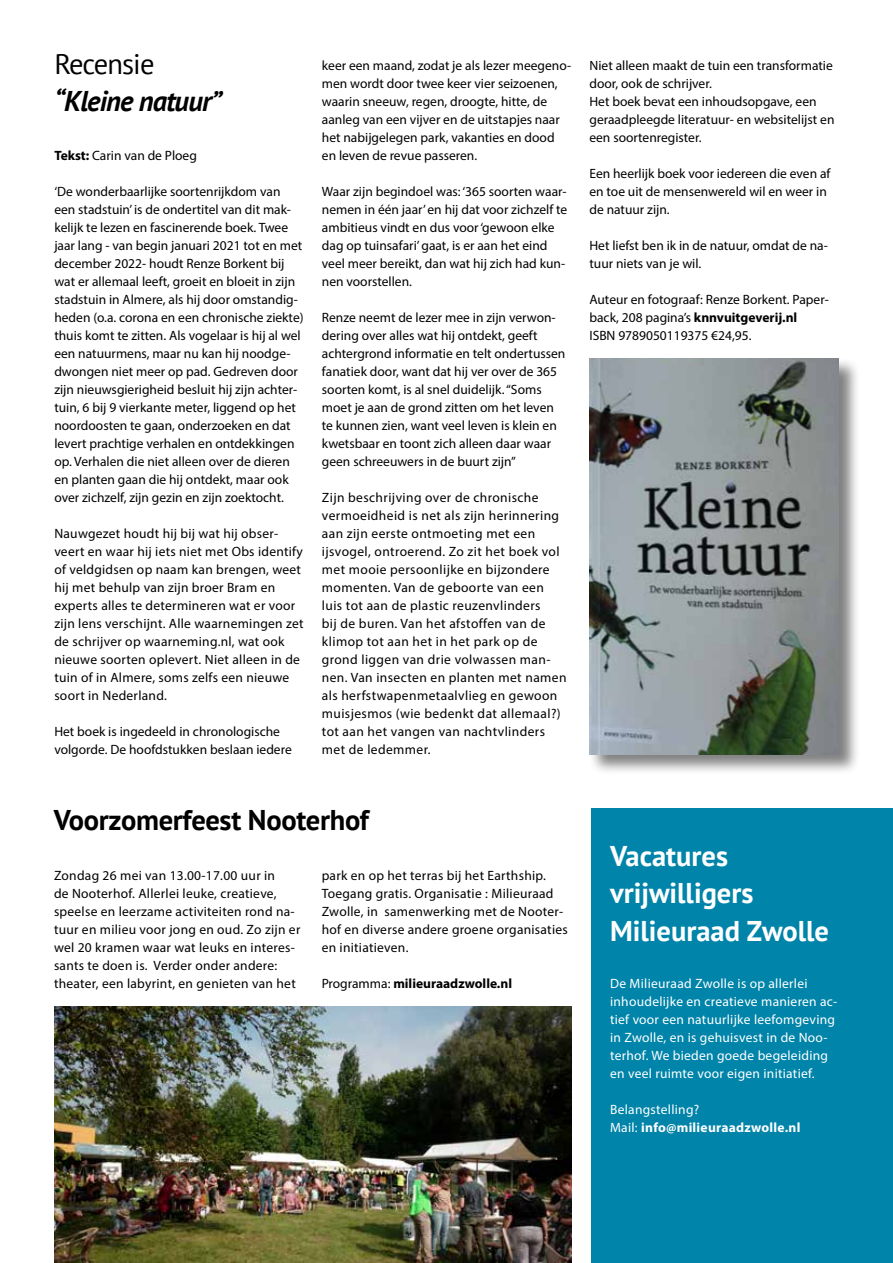
<style>
.page{position:relative;width:893px;height:1263px;background:#fff}
.page>*{position:absolute;margin:0;border:0;box-sizing:border-box;transform-origin:0 0}
.t1{font:700 28.5px/37.5px "PT Sans";color:#fff}
.t2{font:700 28.5px "PT Sans";letter-spacing:-.01em;color:#000}
.t3{font:italic 700 28.5px "PT Sans";letter-spacing:-.03em;color:#000}
.t4{font:28.5px "PT Sans";letter-spacing:-.03em;color:#000}
.t5{font:13.5px/18px "Myriad Pro";color:#000}
.t6{font:13.5px/18px "Myriad Pro";letter-spacing:.02em;color:#000}
.t7{font:13.5px/18px "Myriad Pro";letter-spacing:.03em;color:#000}
.t8{font:13.5px/18px "Myriad Pro";letter-spacing:.02em;color:#fff}
.t9{font:700 13.5px/18px "Myriad Pro";letter-spacing:.02em;color:#fff}
.t10{font:700 13.5px "Myriad Pro";color:#000}
.s1{font-weight:700}
.s2{font-weight:400}
</style>
<div class="page">
<div style="left:588px;top:357px;width:272px;height:418px;background:#000;opacity:.5"></div>
<img style="left:589px;top:358px;width:250px;height:396px">
<div style="left:591px;top:808px;width:302px;height:455px;background:#0084a9"></div>
<img style="left:54px;top:1006px;width:517px;height:257px">
<h1 class="t4" style="left:54px;top:45px;width:102px">Recensie</h1>
<h1 class="t3" style="left:54px;top:82px;width:169px">“Kleine natuur”</h1>
<p class="t5" style="left:54px;top:146px;width:144px"><span class="s1">Tekst:</span> Carin van de Ploeg</p>
<p class="t5" style="left:54px;top:182px;width:251px">‘De wonderbaarlijke soortenrijkdom van een stadstuin’ is de ondertitel van dit mak&shy;kelijk te lezen en fascinerende boek. Twee jaar lang - van begin januari 2021 tot en met december 2022- houdt Renze Borkent bij wat er allemaal leeft, groeit en bloeit in zijn stadstuin in Almere, als hij door omstandig&shy;heden (o.a. corona en een chronische ziekte) thuis komt te zitten. Als vogelaar is hij al wel een natuurmens, maar nu kan hij noodge&shy;dwongen niet meer op pad. Gedreven door zijn nieuwsgierigheid besluit hij zijn achter&shy;tuin, 6 bij 9 vierkante meter, liggend op het noordoosten te gaan, onderzoeken en dat levert prachtige verhalen en ontdekkingen op. Verhalen die niet alleen over de dieren en planten gaan die hij ontdekt, maar ook over zichzelf, zijn gezin en zijn zoektocht.</p>
<p class="t6" style="left:54px;top:524px;width:251px">Nauwgezet houdt hij bij wat hij obser&shy;veert en waar hij iets niet met Obs identify of veldgidsen op naam kan brengen, weet hij met behulp van zijn broer Bram en experts alles te determineren wat er voor zijn lens verschijnt. Alle waarnemingen zet de schrijver op waarneming.nl, wat ook nieuwe soorten oplevert. Niet alleen in de tuin of in Almere, soms zelfs een nieuwe soort in Nederland.</p>
<p class="t5" style="left:54px;top:722px;width:239px">Het boek is ingedeeld in chronologische volgorde. De hoofdstukken beslaan iedere</p>
<p class="t5" style="left:322px;top:56px;width:251px">keer een maand, zodat je als lezer meegeno&shy;men wordt door twee keer vier seizoenen, waarin sneeuw, regen, droogte, hitte, de aanleg van een vijver en de uitstapjes naar het nabijgelegen park, vakanties en dood en leven de revue passeren.</p>
<p class="t5" style="left:322px;top:182px;width:247px">Waar zijn begindoel was: ‘365 soorten waar&shy;nemen in één jaar’ en hij dat voor zichzelf te ambitieus vindt en dus voor ‘gewoon elke dag op tuinsafari’ gaat, is er aan het eind veel meer bereikt, dan wat hij zich had kun&shy;nen voorstellen.</p>
<p class="t5" style="left:322px;top:308px;width:245px">Renze neemt de lezer mee in zijn verwon&shy;dering over alles wat hij ontdekt, geeft achtergrond informatie en telt ondertussen fanatiek door, want dat hij ver over de 365 soorten komt, is al snel duidelijk. “Soms moet je aan de grond zitten om het leven te kunnen zien, want veel leven is klein en kwetsbaar en toont zich alleen daar waar geen schreeuwers in de buurt zijn”</p>
<p class="t7" style="left:322px;top:488px;width:246px">Zijn beschrijving over de chronische vermoeidheid is net als zijn herinnering aan zijn eerste ontmoeting met een ijsvogel, ontroerend. Zo zit het boek vol met mooie persoonlijke en bijzondere momenten. Van de geboorte van een luis tot aan de plastic reuzenvlinders<br>bij de buren. Van het afstoffen van de klimop tot aan het in het park op de grond liggen van drie volwassen man&shy;nen. Van insecten en planten met namen als herfstwapenmetaalvlieg en gewoon muisjesmos (wie bedenkt dat allemaal?) tot aan het vangen van nachtvlinders met de ledemmer.</p>
<p class="t5" style="left:589px;top:56px;width:247px">Niet alleen maakt de tuin een transformatie door, ook de schrijver.<br>Het boek bevat een inhoudsopgave, een geraadpleegde literatuur- en websitelijst en een soortenregister.</p>
<p class="t5" style="left:589px;top:164px;width:243px">Een heerlijk boek voor iedereen die even af en toe uit de mensenwereld wil en weer in de natuur zijn.</p>
<p class="t5" style="left:589px;top:236px;width:240px">Het liefst ben ik in de natuur, omdat de na&shy;tuur niets van je wil.</p>
<p class="t5" style="left:589px;top:290px;width:241px">Auteur en fotograaf: Renze Borkent. Paper&shy;back, 208 pagina’s <span class="s1">knnvuitgeverij.nl<br></span>ISBN 9789050119375 €24,95.</p>
<h1 class="t2" style="left:54px;top:801px;width:316px">Voorzomerfeest Nooterhof</h1>
<p class="t6" style="left:54px;top:866px;width:248px">Zondag 26 mei van 13.00-17.00 uur in<br>de Nooterhof. Allerlei leuke, creatieve, speelse en leerzame activiteiten rond na&shy;tuur en milieu voor jong en oud. Zo zijn er wel 20 kramen waar wat leuks en interes&shy;sants te doen is. Verder onder andere: theater, een labyrint, en genieten van het</p>
<p class="t6" style="left:322px;top:866px;width:248px">park en op het terras bij het Earthship.<br>Toegang gratis. Organisatie : Milieuraad Zwolle, in samenwerking met de Nooter&shy;hof en diverse andere groene organisaties en initiatieven.</p>
<p class="t10" style="left:322px;top:975px;width:192px"><span class="s2">Programma:</span> milieuraadzwolle.nl</p>
<h1 class="t1" style="left:610px;top:836px;width:220px">Vacatures vrijwilligers<br>Milieuraad Zwolle</h1>
<p class="t8" style="left:610px;top:974px;width:229px">De Milieuraad Zwolle is op allerlei inhoudelijke en creatieve manieren ac&shy;tief voor een natuurlijke leefomgeving in Zwolle, en is gehuisvest in de Noo&shy;terhof. We bieden goede begeleiding en veel ruimte voor eigen initiatief.</p>
<p class="t9" style="left:610px;top:1100px;width:192px"><span class="s2">Belangstelling?<br>Mail:</span> info@milieuraadzwolle.nl</p>
</div>
